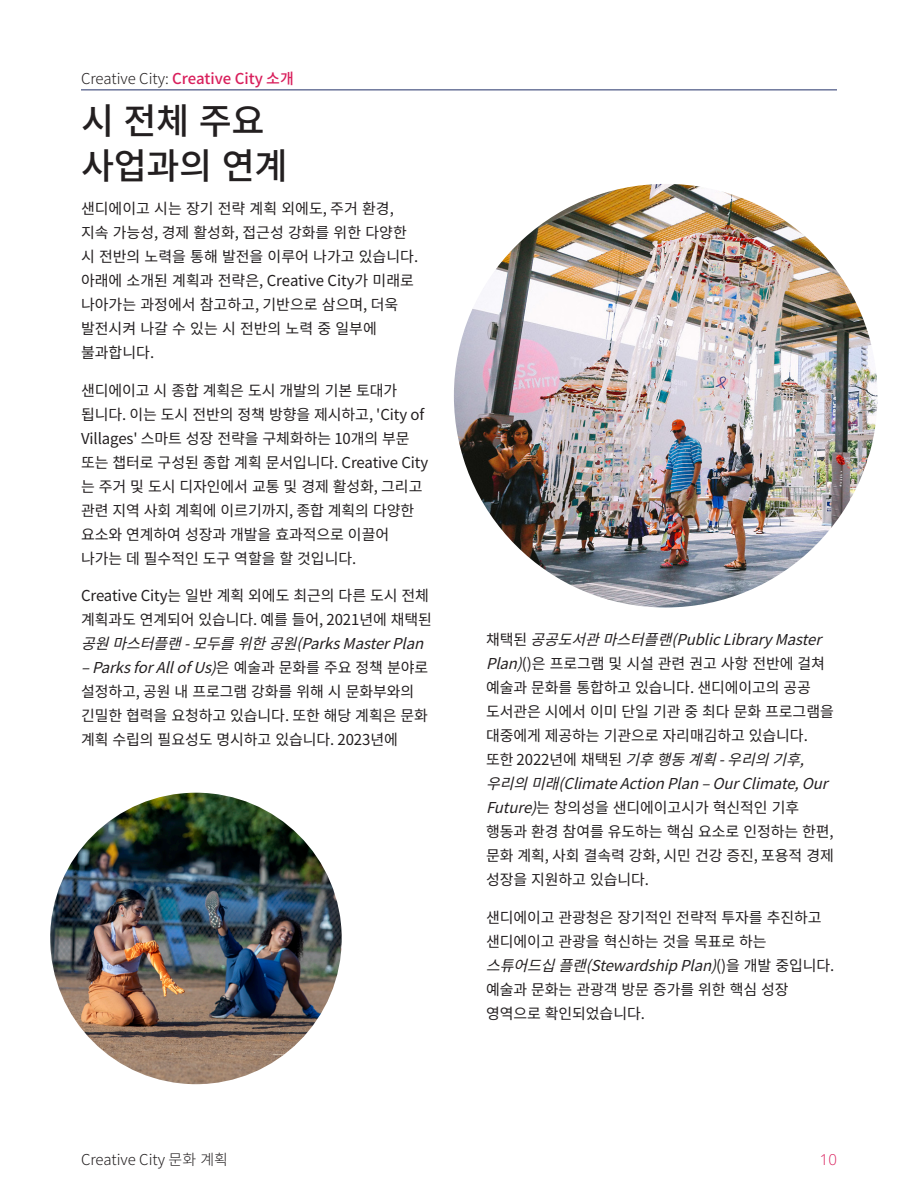
<style>
.page{position:relative;width:918px;height:1188px;background:#fff}
.page>*{position:absolute;margin:0;border:0;box-sizing:border-box;transform-origin:0 0}
.SubHead_1{font:500 36px/45px "Noto Sans CJ Kkr";letter-spacing:-.01em;color:#231f20}
.t1{font:15px/24px "Noto Sans CJ Kkr";letter-spacing:-.005em;color:#231f20}
.t2{font:500 15px "Noto Sans CJ Kkr";color:#d91f5c}
.t3{font:300 15px "Noto Sans CJ Kkr";color:#231f20}
.t4{font:300 15px "Open Sans";color:#d91f5c}
.s1{font-weight:300;color:#231f20}
.s2{font-style:italic}
</style>
<div class="page">
<img style="left:50px;top:793px;width:292px;height:291px;border-radius:146px">
<img style="left:454px;top:184px;width:424px;height:424px;border-radius:212px">
<hr style="left:81px;top:89px;width:756px;height:1px;background:#233168">
<p class="t2" style="left:81px;top:70px;width:214px"><span class="s1">Creative City:</span> Creative City 소개</p>
<p class="SubHead_1" style="left:81px;top:100px;width:208px">시 전체 주요 사업과의 연계</p>
<p class="t1" style="left:81px;top:197px;width:339px">샌디에이고 시는 장기 전략 계획 외에도, 주거 환경, 지속 가능성, 경제 활성화, 접근성 강화를 위한 다양한 시 전반의 노력을 통해 발전을 이루어 나가고 있습니다. 아래에 소개된 계획과 전략은, Creative City가 미래로 나아가는 과정에서 참고하고, 기반으로 삼으며, 더욱 발전시켜 나갈 수 있는 시 전반의 노력 중 일부에 불과합니다.</p>
<p class="t1" style="left:81px;top:379px;width:349px">샌디에이고 시 종합 계획은 도시 개발의 기본 토대가 됩니다. 이는 도시 전반의 정책 방향을 제시하고, 'City of<br>Villages' 스마트 성장 전략을 구체화하는 10개의 부문 또는 챕터로 구성된 종합 계획 문서입니다. Creative City 는 주거 및 도시 디자인에서 교통 및 경제 활성화, 그리고 관련 지역 사회 계획에 이르기까지, 종합 계획의 다양한 요소와 연계하여 성장과 개발을 효과적으로 이끌어 나가는 데 필수적인 도구 역할을 할 것입니다.</p>
<p class="t1" style="left:81px;top:584px;width:354px">Creative City는 일반 계획 외에도 최근의 다른 도시 전체 계획과도 연계되어 있습니다. 예를 들어, 2021년에 채택된 <span class="s2">공원마스터플랜-모두를위한공원(ParksMasterPlan –ParksforAllofUs)</span>은 예 술 과 문 화 를 주 요 정 책 분 야 로 설정하고, 공원 내 프로그램 강화를 위해 시 문화부와의 긴밀한 협력을 요청하고 있습니다. 또한 해당 계획은 문화 계획 수립의 필요성도 명시하고 있습니다. 2023년에</p>
<p class="t1" style="left:486px;top:628px;width:353px">채 택 된 <span class="s2">공공도서관마스터플랜(PublicLibraryMaster<br>Plan)</span>()은 프로그램 및 시설 관련 권고 사항 전반에 걸쳐 예술과 문화를 통합하고 있습니다. 샌디에이고의 공공 도서관은 시에서 이미 단일 기관 중 최다 문화 프로그램을 대중에게 제공하는 기관으로 자리매김하고 있습니다. 또한 2022년에 채택된 <span class="s2">기후행동계획-우리의기후, 우리의미래(ClimateActionPlan–OurClimate,Our<br>Future)</span>는 창의성을 샌디에이고시가 혁신적인 기후 행동과 환경 참여를 유도하는 핵심 요소로 인정하는 한편, 문화 계획, 사회 결속력 강화, 시민 건강 증진, 포용적 경제 성장을 지원하고 있습니다.</p>
<p class="t1" style="left:486px;top:906px;width:350px">샌디에이고 관광청은 장기적인 전략적 투자를 추진하고 샌디에이고 관광을 혁신하는 것을 목표로 하는 <span class="s2">스튜어드십플랜(StewardshipPlan)</span>( ) 을 개 발 중 입 니 다 . 예술과 문화는 관광객 방문 증가를 위한 핵심 성장 영역으로 확인되었습니다.</p>
<p class="t3" style="left:81px;top:1151px;width:148px">Creative City 문화 계획</p>
<p class="t4" style="left:820px;top:1149px;width:19px">10</p>
</div>
